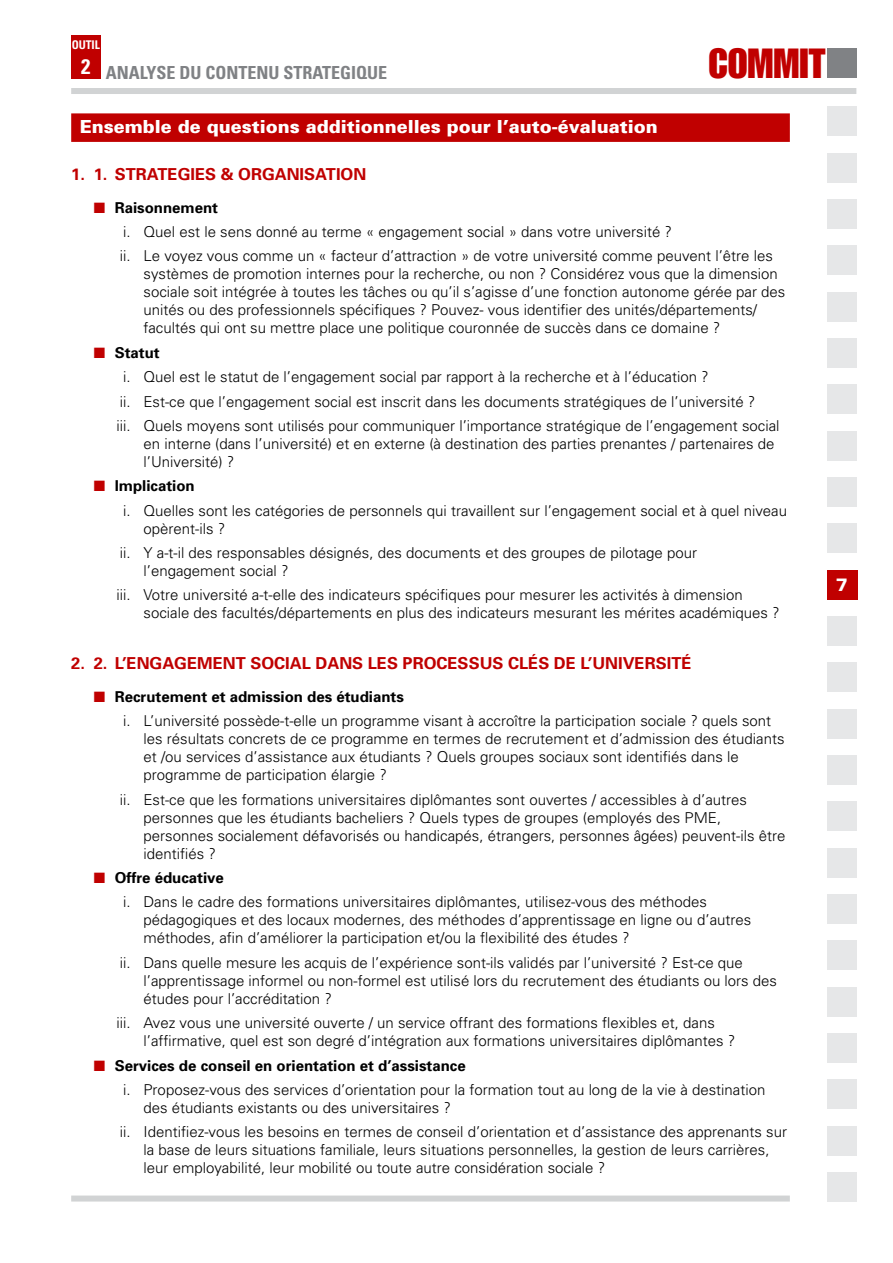
<style>
.page{position:relative;width:893px;height:1263px;background:#fff}
.page>*{position:absolute;margin:0;border:0;box-sizing:border-box;transform-origin:0 0}
.t1{font:41.25px "Impact";color:#c00000}
.t2{font:700 condensed 21px "Univers";color:#fff}
.t3{font:900 18px "Univers";color:#fff}
.t4{font:700 condensed 18px "Univers";color:#808285}
.t5{font:700 16.5px "Univers";color:#c00000}
.t6{font:300 15px/18px "Univers";color:#000}
.t7{font:700 15px "Univers";color:#000}
.t8{font:700 condensed 12px "Univers";letter-spacing:-.01em;color:#fff}
.s1{color:#c00000}
.s2{font-weight:700}
</style>
<div class="page">
<div style="left:827px;top:48px;width:29px;height:30px;background:#808285"></div>
<div style="left:827px;top:755px;width:29px;height:30px;background:#e6e7e8"></div>
<div style="left:827px;top:431px;width:29px;height:29px;background:#e6e7e8"></div>
<div style="left:827px;top:107px;width:29px;height:29px;background:#e6e7e8"></div>
<div style="left:71px;top:35px;width:30px;height:44px;background:#c00000"></div>
<div style="left:827px;top:940px;width:29px;height:30px;background:#e6e7e8"></div>
<div style="left:827px;top:1172px;width:29px;height:29px;background:#e6e7e8"></div>
<div style="left:827px;top:616px;width:29px;height:30px;background:#e6e7e8"></div>
<div style="left:827px;top:292px;width:29px;height:29px;background:#e6e7e8"></div>
<div style="left:827px;top:802px;width:29px;height:29px;background:#e6e7e8"></div>
<div style="left:827px;top:477px;width:29px;height:30px;background:#e6e7e8"></div>
<div style="left:827px;top:153px;width:29px;height:29px;background:#e6e7e8"></div>
<div style="left:827px;top:987px;width:29px;height:29px;background:#e6e7e8"></div>
<div style="left:827px;top:663px;width:29px;height:29px;background:#e6e7e8"></div>
<div style="left:827px;top:338px;width:29px;height:30px;background:#e6e7e8"></div>
<div style="left:827px;top:848px;width:29px;height:29px;background:#e6e7e8"></div>
<div style="left:827px;top:1079px;width:29px;height:30px;background:#e6e7e8"></div>
<div style="left:827px;top:524px;width:29px;height:29px;background:#e6e7e8"></div>
<div style="left:827px;top:199px;width:29px;height:30px;background:#e6e7e8"></div>
<div style="left:827px;top:1033px;width:29px;height:29px;background:#e6e7e8"></div>
<div style="left:827px;top:709px;width:29px;height:29px;background:#e6e7e8"></div>
<div style="left:827px;top:385px;width:29px;height:29px;background:#e6e7e8"></div>
<div style="left:827px;top:894px;width:29px;height:29px;background:#e6e7e8"></div>
<div style="left:827px;top:1126px;width:29px;height:29px;background:#e6e7e8"></div>
<div style="left:827px;top:570px;width:30px;height:29px;background:#c00000"></div>
<div style="left:827px;top:246px;width:29px;height:29px;background:#e6e7e8"></div>
<div style="left:71px;top:88px;width:785px;height:6px;background:#d1d3d4"></div>
<div style="left:71px;top:1195px;width:719px;height:6px;background:#d1d3d4"></div>
<div style="left:71px;top:113px;width:719px;height:29px;background:#c00000"></div>
<p class="t8" style="left:72px;top:38px;width:29px">OUTIL</p>
<h2 class="t2" style="left:81px;top:54px;width:11px">2</h2>
<p class="t4" style="left:106px;top:61px;width:283px">ANALYSE DU CONTENU STRATEGIQUE</p>
<h1 class="t1" style="left:709px;top:39px;width:118px">COMMIT</h1>
<p class="t3" style="left:80px;top:116px;width:579px">Ensemble de questions additionnelles pour l’auto-évaluation</p>
<p class="t5" style="left:71px;top:164px;width:297px">1. 1. STRATEGIES &amp; ORGANISATION</p>
<p class="t6" style="left:120px;top:195px;width:654px;line-height:24.3px;text-indent:-26px"><span class="s1">■</span> <span class="s2">Raisonnement<br></span>i. Quel est le sens donné au terme « engagement social » dans votre université ?<br>ii. Le voyez vous comme un « facteur d’attraction » de votre université comme peuvent l’être les</p>
<p class="t6" style="left:143px;top:265px;width:643px">systèmes de promotion internes pour la recherche, ou non ? Considérez vous que la dimension sociale soit intégrée à toutes les tâches ou qu’il s’agisse d’une fonction autonome gérée par des unités ou des professionnels spécifiques ? Pouvez- vous identifier des unités/départements/ facultés qui ont su mettre place une politique couronnée de succès dans ce domaine ?</p>
<p class="t7" style="left:94px;top:343px;width:68px"><span class="s1">■</span> Statut</p>
<p class="t6" style="left:123px;top:368px;width:587px">i. Quel est le statut de l’engagement social par rapport à la recherche et à l’éducation ?</p>
<p class="t6" style="left:120px;top:392px;width:637px">ii. Est-ce que l’engagement social est inscrit dans les documents stratégiques de l’université ?</p>
<p class="t6" style="left:117px;top:417px;width:664px">iii. Quels moyens sont utilisés pour communiquer l’importance stratégique de l’engagement social</p>
<p class="t6" style="left:143px;top:435px;width:633px">en interne (dans l’université) et en externe (à destination des parties prenantes / partenaires de l’Université) ?</p>
<p class="t6" style="left:123px;top:474px;width:665px;line-height:24.3px;text-indent:-30px"><span class="s1">■</span> <span class="s2">Implication<br></span>i. Quelles sont les catégories de personnels qui travaillent sur l’engagement social et à quel niveau</p>
<p class="t6" style="left:120px;top:516px;width:579px;line-height:24.3px;text-indent:24px">opèrent-ils ?<br>ii. Y a-t-il des responsables désignés, des documents et des groupes de pilotage pour</p>
<p class="t6" style="left:117px;top:558px;width:628px;line-height:24.3px;text-indent:27px">l’engagement social ?<br>iii. Votre université a-t-elle des indicateurs spécifiques pour mesurer les activités à dimension</p>
<p class="t6" style="left:143px;top:604px;width:638px">sociale des facultés/départements en plus des indicateurs mesurant les mérites académiques ?</p>
<p class="t5" style="left:71px;top:653px;width:622px">2. 2. L’ENGAGEMENT SOCIAL DANS LES PROCESSUS CLÉS DE L’UNIVERSITÉ</p>
<p class="t6" style="left:123px;top:684px;width:649px;line-height:24.3px;text-indent:-30px"><span class="s1">■</span> <span class="s2">Recrutement et admission des étudiants<br></span>i. L’université possède-t-elle un programme visant à accroître la participation sociale ? quels sont</p>
<p class="t6" style="left:143px;top:730px;width:643px">les résultats concrets de ce programme en termes de recrutement et d’admission des étudiants et /ou services d’assistance aux étudiants ? Quels groupes sociaux sont identifiés dans le programme de participation élargie ?</p>
<p class="t6" style="left:143px;top:790px;width:643px;text-indent:-24px">ii. Est-ce que les formations universitaires diplômantes sont ouvertes / accessibles à d’autres personnes que les étudiants bacheliers ? Quels types de groupes (employés des PME, personnes socialement défavorisés ou handicapés, étrangers, personnes âgées) peuvent-ils être identifiés ?</p>
<p class="t6" style="left:123px;top:865px;width:585px;line-height:24.3px;text-indent:-30px"><span class="s1">■</span> <span class="s2">Offre éducative<br></span>i. Dans le cadre des formations universitaires diplômantes, utilisez-vous des méthodes</p>
<p class="t6" style="left:143px;top:911px;width:609px">pédagogiques et des locaux modernes, des méthodes d’apprentissage en ligne ou d’autres méthodes, afin d’améliorer la participation et/ou la flexibilité des études ?</p>
<p class="t6" style="left:143px;top:953px;width:635px;text-indent:-24px">ii. Dans quelle mesure les acquis de l’expérience sont-ils validés par l’université ? Est-ce que l’apprentissage informel ou non-formel est utilisé lors du recrutement des étudiants ou lors des études pour l’accréditation ?</p>
<p class="t6" style="left:143px;top:1014px;width:593px;text-indent:-27px">iii. Avez vous une université ouverte / un service offrant des formations flexibles et, dans l’affirmative, quel est son degré d’intégration aux formations universitaires diplômantes ?</p>
<p class="t6" style="left:123px;top:1053px;width:644px;line-height:24.3px;text-indent:-30px"><span class="s1">■</span> <span class="s2">Services de conseil en orientation et d’assistance<br></span>i. Proposez-vous des services d’orientation pour la formation tout au long de la vie à destination</p>
<p class="t6" style="left:120px;top:1095px;width:669px;line-height:24.3px;text-indent:24px">des étudiants existants ou des universitaires ?<br>ii. Identifiez-vous les besoins en termes de conseil d’orientation et d’assistance des apprenants sur</p>
<p class="t6" style="left:143px;top:1141px;width:627px">la base de leurs situations familiale, leurs situations personnelles, la gestion de leurs carrières, leur employabilité, leur mobilité ou toute autre considération sociale ?</p>
<p class="t3" style="left:836px;top:573px;width:14px">7</p>
</div>
